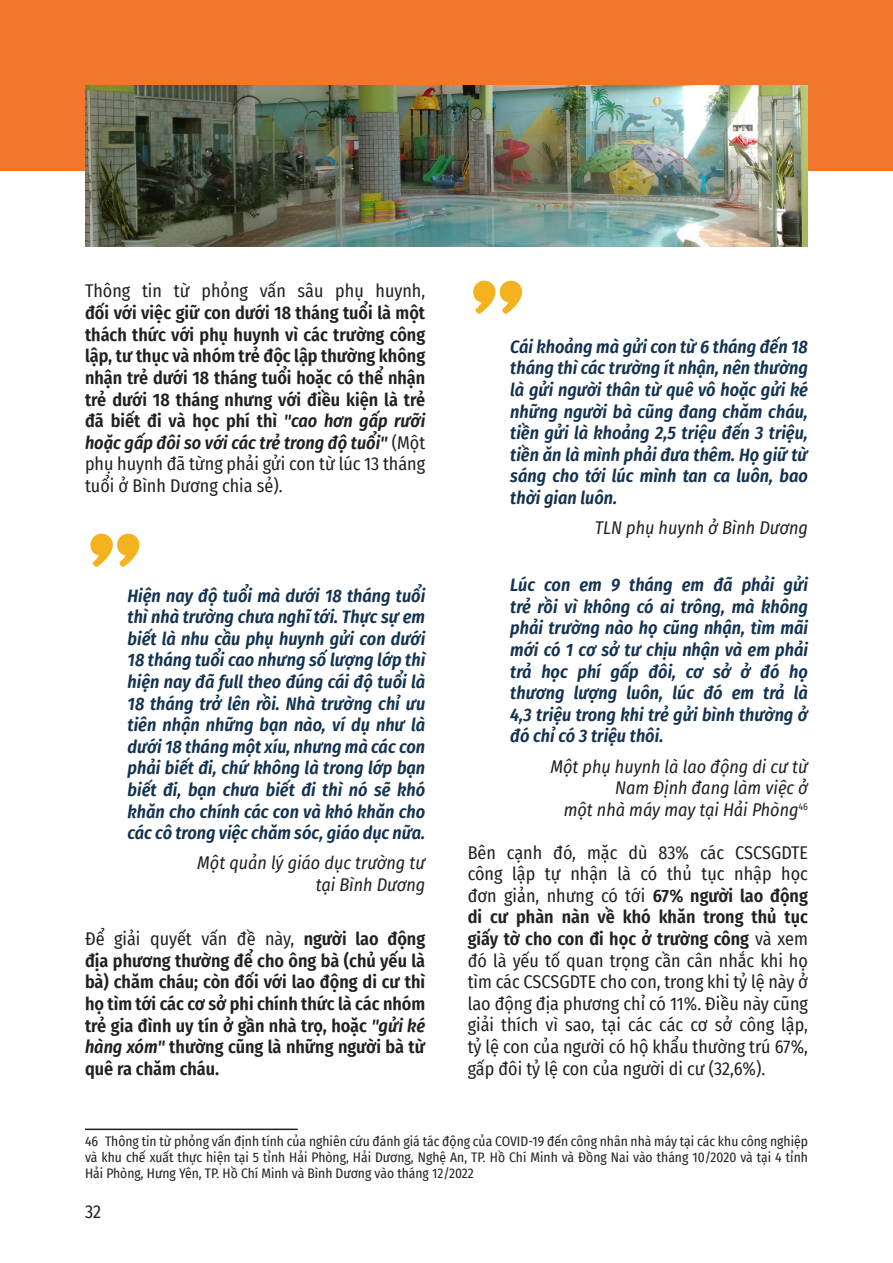
<style>
.page{position:relative;width:893px;height:1263px;background:#fff}
.page>*{position:absolute;margin:0;border:0;box-sizing:border-box;transform-origin:0 0}
.Body_text_normal{font:180px "i Ciel Baliho Script";color:#f4b21e}
.Body_text_normal-2{font:italic 600 18px/21.6px "Fira Sans Condensed";color:#133250;text-align:justify}
.Body_text_normal-3{font:600 18px/21.6px "Fira Sans Condensed";color:#231f20;text-align:justify}
.Body_text_normal-4{font:18px/21.6px "Fira Sans Condensed";color:#231f20;text-align:justify}
.Body_text_normal-5{font:italic 18px/21.6px "Fira Sans Condensed";color:#231f20;text-align:right}
.Footnote{font:13.5px/16.2px "Fira Sans Condensed";color:#231f20;text-align:justify}
.s1{font-weight:400}
.s2{font-style:italic}
.s3{font-weight:600}
</style>
<div class="page">
<hr style="left:85px;top:1128px;width:213px;height:2px;background:#231f20">
<div style="left:0;top:0;width:893px;height:170px;background:#f3762d"></div>
<img style="left:85px;top:85px;width:723px;height:162px">
<p class="Body_text_normal-3" style="left:85px;top:279px;width:342px"><span class="s1">Thông tin từ phỏng vấn sâu phụ huynh, </span>đối với việc giữ con dưới 18 tháng tuổi là một thách thức với phụ huynh vì các trường công lập, tư thục và nhóm trẻ độc lập thường không nhận trẻ dưới 18 tháng tuổi hoặc có thể nhận trẻ dưới 18 tháng nhưng với điều kiện là trẻ đã biết đi và học phí thì <span class="s2">"cao hơn gấp rưỡi hoặc gấp đôi so với các trẻ trong độ tuổi"</span> <span class="s1">(Một phụ huynh đã từng phải gửi con từ lúc 13 tháng tuổi ở Bình Dương chia sẻ).</span></p>
<p class="Body_text_normal" style="left:85px;top:460px;width:61px">"</p>
<p class="Body_text_normal-2" style="left:128px;top:583px;width:299px">Hiện nay độ tuổi mà dưới 18 tháng tuổi thì nhà trường chưa nghĩ tới. Thực sự em biết là nhu cầu phụ huynh gửi con dưới 18 tháng tuổi cao nhưng số lượng lớp thì hiện nay đã full theo đúng cái độ tuổi là 18 tháng trở lên rồi. Nhà trường chỉ ưu tiên nhận những bạn nào, ví dụ như là dưới 18 tháng một xíu, nhưng mà các con phải biết đi, chứ không là trong lớp bạn biết đi, bạn chưa biết đi thì nó sẽ khó khăn cho chính các con và khó khăn cho các cô trong việc chăm sóc, giáo dục nữa.</p>
<p class="Body_text_normal-5" style="left:197px;top:852px;width:229px">Một quản lý giáo dục trường tư tại Bình Dương</p>
<p class="Body_text_normal-3" style="left:85px;top:927px;width:342px"><span class="s1">Để giải quyết vấn đề này,</span> người lao động địa phương thường để cho ông bà (chủ yếu là bà) chăm cháu; còn đối với lao động di cư thì họ tìm tới các cơ sở phi chính thức là các nhóm trẻ gia đình uy tín ở gần nhà trọ, hoặc <span class="s2">"gửi ké hàng xóm"</span> thường cũng là những người bà từ quê ra chăm cháu.</p>
<p class="Body_text_normal" style="left:468px;top:207px;width:61px">"</p>
<p class="Body_text_normal-2" style="left:510px;top:335px;width:299px">Cái khoảng mà gửi con từ 6 tháng đến 18 tháng thì các trường ít nhận, nên thường là gửi người thân từ quê vô hoặc gửi ké những người bà cũng đang chăm cháu, tiền gửi là khoảng 2,5 triệu đến 3 triệu, tiền ăn là mình phải đưa thêm. Họ giữ từ sáng cho tới lúc mình tan ca luôn, bao thời gian luôn.</p>
<p class="Body_text_normal-5" style="left:595px;top:517px;width:214px">TLN phụ huynh ở Bình Dương</p>
<p class="Body_text_normal-2" style="left:510px;top:573px;width:299px">Lúc con em 9 tháng em đã phải gửi trẻ rồi vì không có ai trông, mà không phải trường nào họ cũng nhận, tìm mãi mới có 1 cơ sở tư chịu nhận và em phải trả học phí gấp đôi, cơ sở ở đó họ thương lượng luôn, lúc đó em trả là 4,3 triệu trong khi trẻ gửi bình thường ở đó chỉ có 3 triệu thôi.</p>
<p class="Body_text_normal-5" style="left:550px;top:755px;width:259px">Một phụ huynh là lao động di cư từ<br>Nam Định đang làm việc ở<br>một nhà máy may tại Hải Phòng<sup>46</sup></p>
<p class="Body_text_normal-4" style="left:468px;top:841px;width:342px">Bên cạnh đó, mặc dù 83% các CSCSGDTE công lập tự nhận là có thủ tục nhập học đơn giản, nhưng có tới <span class="s3">67% người lao động di cư phàn nàn về khó khăn trong thủ tục giấy tờ cho con đi học ở trường công</span> và xem đó là yếu tố quan trọng cần cân nhắc khi họ tìm các CSCSGDTE cho con, trong khi tỷ lệ này ở lao động địa phương chỉ có 11%. Điều này cũng giải thích vì sao, tại các các cơ sở công lập, tỷ lệ con của người có hộ khẩu thường trú 67%, gấp đôi tỷ lệ con của người di cư (32,6%).</p>
<p class="Footnote" style="left:85px;top:1132px;width:724px">46 Thông tin từ phỏng vấn định tính của nghiên cứu đánh giá tác động của COVID-19 đến công nhân nhà máy tại các khu công nghiệp và khu chế xuất thực hiện tại 5 tỉnh Hải Phòng, Hải Dương, Nghệ An, TP. Hồ Chí Minh và Đồng Nai vào tháng 10/2020 và tại 4 tỉnh Hải Phòng, Hưng Yên, TP. Hồ Chí Minh và Bình Dương vào tháng 12/2022</p>
<p class="Body_text_normal-4" style="left:85px;top:1201px;width:17px">32</p>
</div>
